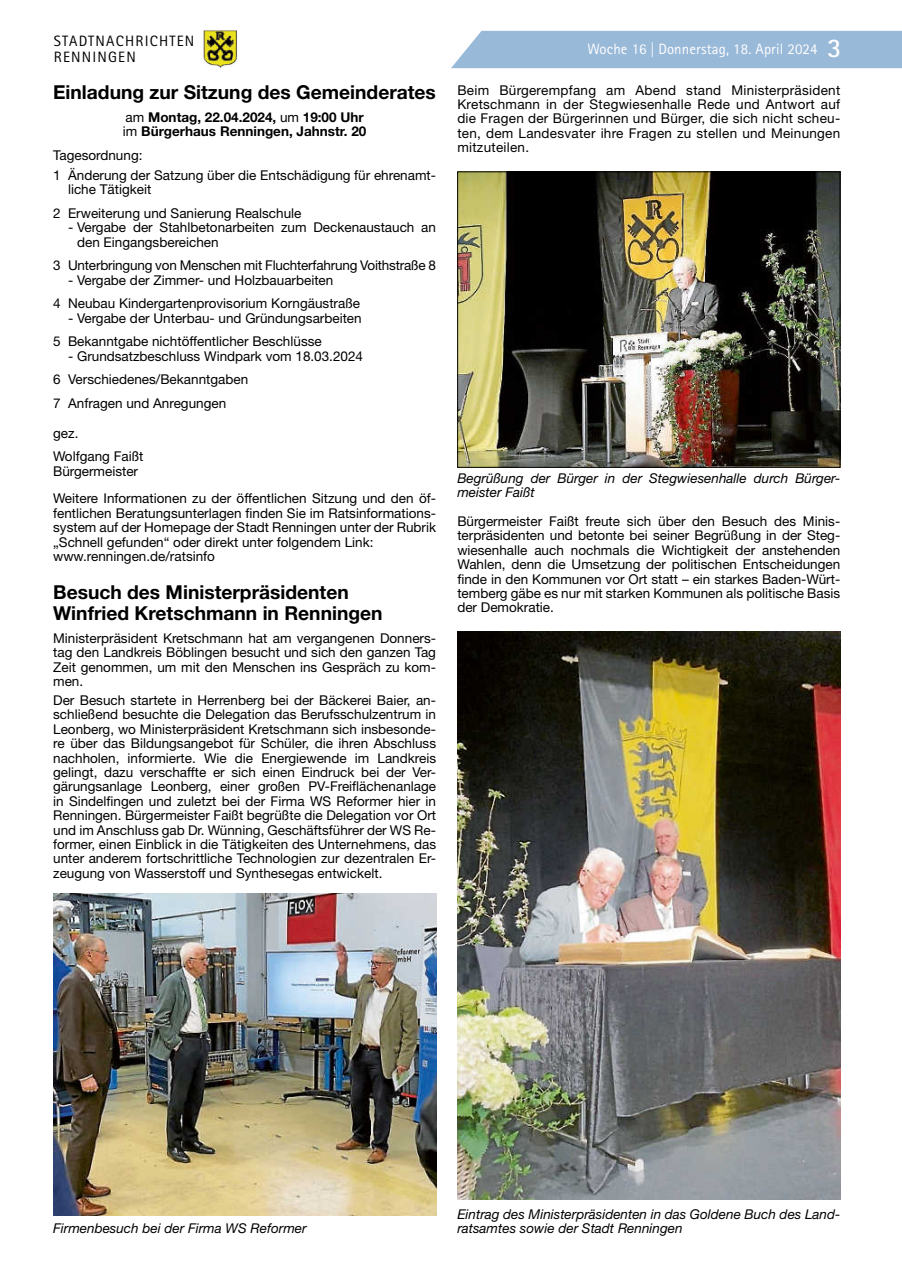
<style>
.page{position:relative;width:902px;height:1280px;background:#fff}
.page>*{position:absolute;margin:0;border:0;box-sizing:border-box;transform-origin:0 0}
.t1{font:700 19.2px/20.7px "Helvetica Neue LT Pro";color:#000}
.t2{font:15px "Rotis Sans Serif Std";letter-spacing:.01em;color:#fff}
.t3{font:15px/16.5px "Rotis Sans Serif Std";letter-spacing:.08em;color:#000}
.t4{font:13.5px/14.4px "Helvetica Neue LT Pro";color:#000}
.t5{font:italic 13.5px/14.4px "Helvetica Neue LT Pro";color:#000}
.t6{font:700 13.5px/14.5px "Helvetica Neue LT Pro";color:#000}
.s1{font-family:"Helvetica Neue LT Pro";font-weight:300}
.s2{font-weight:700;font-size:27px}
.s3{font-weight:400}
</style>
<div class="page">
<img style="left:204px;top:30px;width:33px;height:38px">
<div style="left:451px;top:31px;width:450px;height:37px;background:#99b9d9"></div>
<img style="left:53px;top:893px;width:383px;height:323px">
<img style="left:459px;top:174px;width:379px;height:292px">
<div style="left:457px;top:172px;width:383px;height:296px;border:1px solid #000"></div>
<img style="left:457px;top:632px;width:383px;height:568px">
<p class="t3" style="left:54px;top:32px;width:142px">STADTNACHRICHTEN<br>RENNINGEN</p>
<p class="t2" style="left:587px;top:40px;width:255px">Woche 16 <span class="s1">|</span> Donnerstag, 18. April 2024 <span class="s2">3</span></p>
<h1 class="t1" style="left:53px;top:81px;width:384px">Einladung zur Sitzung des Gemeinderates</h1>
<p class="t6" style="left:123px;top:109px;width:245px"><span class="s3">am</span> Montag, 22.04.2024, <span class="s3">um</span> 19:00 Uhr <span class="s3">im</span> Bürgerhaus Renningen, Jahnstr. 20</p>
<p class="t4" style="left:53px;top:144px;width:384px;line-height:20.4px">Tagesordnung:<br>1 Änderung der Satzung über die Entschädigung für ehrenamt-</p>
<p class="t4" style="left:53px;top:178px;width:250px;line-height:23.5px;text-indent:15px">liche Tätigkeit<br>2 Erweiterung und Sanierung Realschule</p>
<p class="t4" style="left:77px;top:220px;width:360px;text-indent:-9px">- Vergabe der Stahlbetonarbeiten zum Deckenaustauch an den Eingangsbereichen</p>
<p class="t4" style="left:53px;top:258px;width:384px">3 Unterbringung von Menschen mit Fluchterfahrung Voithstraße 8</p>
<p class="t4" style="left:53px;top:268px;width:308px;line-height:23.5px;text-indent:15px">- Vergabe der Zimmer- und Holzbauarbeiten<br>4 Neubau Kindergartenprovisorium Korngäustraße</p>
<p class="t4" style="left:53px;top:306px;width:310px;line-height:23.5px;text-indent:15px">- Vergabe der Unterbau- und Gründungsarbeiten<br>5 Bekanntgabe nichtöffentlicher Beschlüsse</p>
<p class="t4" style="left:53px;top:344px;width:311px;line-height:23.5px;text-indent:15px">- Grundsatzbeschluss Windpark vom 18.03.2024<br>6 Verschiedenes/Bekanntgaben<br>7 Anfragen und Anregungen</p>
<p class="t4" style="left:53px;top:422px;width:92px;line-height:23.1px">gez.<br>Wolfgang Faißt</p>
<p class="t4" style="left:53px;top:457px;width:384px;line-height:27.3px">Bürgermeister<br>Weitere Informationen zu der öffentlichen Sitzung und den öf-</p>
<p class="t4" style="left:53px;top:505px;width:384px">fentlichen Beratungsunterlagen finden Sie im Ratsinformations&shy;system auf der Homepage der Stadt Renningen unter der Rubrik „Schnell gefunden“ oder direkt unter folgendem Link: www.renningen.de/ratsinfo</p>
<h1 class="t1" style="left:53px;top:581px;width:331px">Besuch des Ministerpräsidenten<br>Winfried Kretschmann in Renningen</h1>
<p class="t4" style="left:53px;top:631px;width:384px;text-align:justify">Ministerpräsident Kretschmann hat am vergangenen Donners&shy;tag den Landkreis Böblingen besucht und sich den ganzen Tag Zeit genommen, um mit den Menschen ins Gespräch zu kom&shy;men.</p>
<p class="t4" style="left:53px;top:693px;width:384px;text-align:justify">Der Besuch startete in Herrenberg bei der Bäckerei Baier, an&shy;schließend besuchte die Delegation das Berufsschulzentrum in Leonberg, wo Ministerpräsident Kretschmann sich insbesonde&shy;re über das Bildungsangebot für Schüler, die ihren Abschluss nachholen, informierte. Wie die Energiewende im Landkreis gelingt, dazu verschaffte er sich einen Eindruck bei der Ver&shy;gärungsanlage Leonberg, einer großen PV-Freiflächenanlage in Sindelfingen und zuletzt bei der Firma WS Reformer hier in Renningen. Bürgermeister Faißt begrüßte die Delegation vor Ort und im Anschluss gab Dr. Wünning, Geschäftsführer der WS Re&shy;former, einen Einblick in die Tätigkeiten des Unternehmens, das unter anderem fortschrittliche Technologien zur dezentralen Er&shy;zeugung von Wasserstoff und Synthesegas entwickelt.</p>
<p class="t4" style="left:457px;top:82px;width:384px;text-align:justify">Beim Bürgerempfang am Abend stand Ministerpräsident Kretschmann in der Stegwiesenhalle Rede und Antwort auf die Fragen der Bürgerinnen und Bürger, die sich nicht scheu&shy;ten, dem Landesvater ihre Fragen zu stellen und Meinungen mitzuteilen.</p>
<p class="t5" style="left:457px;top:471px;width:384px">Begrüßung der Bürger in der Stegwiesenhalle durch Bürger&shy;meister Faißt</p>
<p class="t4" style="left:457px;top:514px;width:384px;text-align:justify">Bürgermeister Faißt freute sich über den Besuch des Minis&shy;terpräsidenten und betonte bei seiner Begrüßung in der Steg&shy;wiesenhalle auch nochmals die Wichtigkeit der anstehenden Wahlen, denn die Umsetzung der politischen Entscheidungen finde in den Kommunen vor Ort statt – ein starkes Baden-Würt&shy;temberg gäbe es nur mit starken Kommunen als politische Basis der Demokratie.</p>
<p class="t5" style="left:53px;top:1221px;width:255px">Firmenbesuch bei der Firma WS Reformer</p>
<p class="t5" style="left:457px;top:1206px;width:384px">Eintrag des Ministerpräsidenten in das Goldene Buch des Land&shy;ratsamtes sowie der Stadt Renningen</p>
</div>
